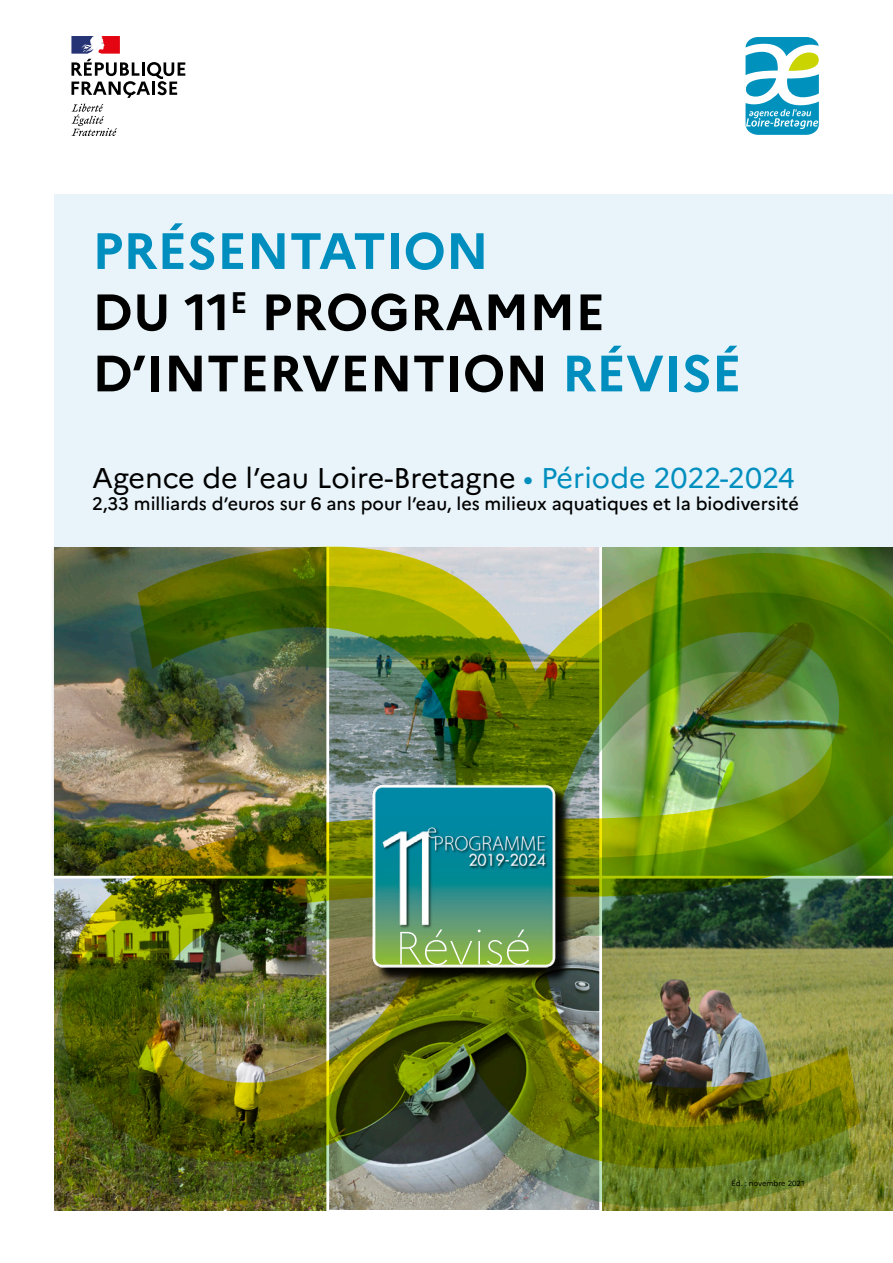
<style>
.page{position:relative;width:893px;height:1263px;background:#fff}
.page>*{position:absolute;margin:0;border:0;box-sizing:border-box;transform-origin:0 0}
.t1{font:700 51px/61.2px "Marianne";color:#000}
.t2{font:28.5px "Marianne";color:#000}
.t3{font:500 18px "Marianne";color:#000}
.t4{font:7.5px "Marianne";letter-spacing:-.005em;color:#000}
.s1{color:#008ebe}
</style>
<div class="page">
<div style="left:55px;top:195px;width:838px;height:352px;background:#e8f4f9"></div>
<svg style="left:62px;top:547px;width:831px;height:39px;background:#849548"></svg>
<img style="left:55px;top:586px;width:838px;height:622px">
<div style="left:375px;top:787px;width:197px;height:196px;background:#000;opacity:.75"></div>
<svg style="left:400px;top:929px;width:129px;height:36px;background:#8fb868"></svg>
<svg style="left:71px;top:104px;width:46px;height:32px"></svg>
<svg style="left:71px;top:36px;width:114px;height:62px"></svg>
<svg style="left:745px;top:37px;width:74px;height:98px"></svg>
<p class="t1" style="left:92px;top:220px;width:651px"><span class="s1">PRÉSENTATION<br></span>DU 11<sup>E</sup> PROGRAMME<br>D’INTERVENTION <span class="s1">RÉVISÉ</span></p>
<p class="t2" style="left:92px;top:461px;width:704px">Agence de l’eau Loire-Bretagne <span class="s1">• Période 2022-2024</span></p>
<p class="t3" style="left:92px;top:492px;width:708px">2,33 milliards d’euros sur 6 ans pour l’eau, les milieux aquatiques et la biodiversité</p>
<p class="t4" style="left:732px;top:1179px;width:74px">Éd. : novembre 2021</p>
</div>
